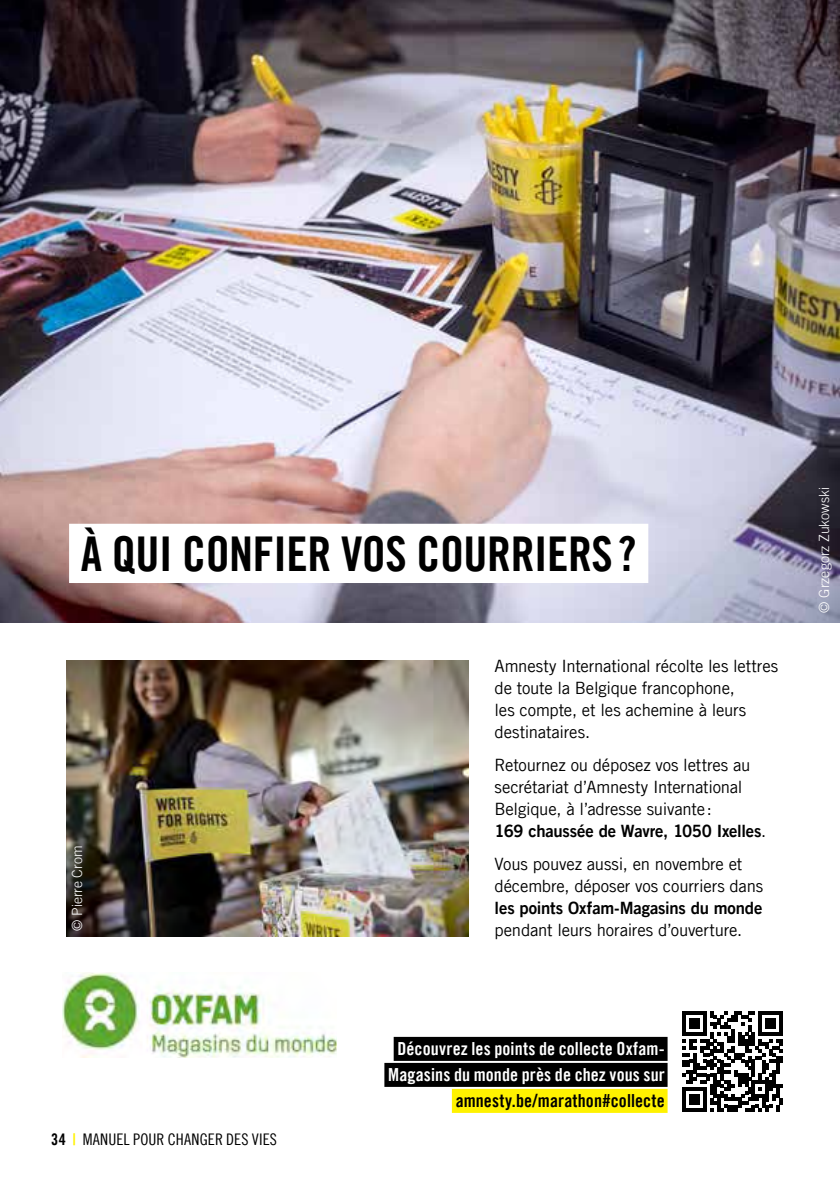
<style>
.page{position:relative;width:840px;height:1191px;background:#fff}
.page>*{position:absolute;margin:0;border:0;box-sizing:border-box;transform-origin:0 0}
.t1{font:48px "Amnesty Trade Gothic Bd Cn 20";letter-spacing:-.01em;color:#000}
.t2{font:18px/26px "Amnesty Trade Gothic Bd Cn 20";letter-spacing:.005em;color:#fff;text-align:center}
.t3{font:18px "Amnesty Trade Gothic Bd Cn 20";letter-spacing:.005em;color:#000}
.t4{font:17px/22px "Amnesty Trade Gothic";letter-spacing:-.01em;color:#000}
.t5{font:17px "Amnesty Trade Gothic Bd 2";letter-spacing:-.01em;color:#000}
.t6{font:16px "Amnesty Trade Gothic Cn 18";letter-spacing:.005em;color:#000}
.t7{font:300 14px "Amnesty Trade Gothic";letter-spacing:-.005em;color:#fff}
.s1{font-family:"Amnesty Trade Gothic Bd Cn 20"}
.s2{font-family:"Amnesty Trade Gothic Bd Cn 20";color:#fff200}
.s3{font-family:"Amnesty Trade Gothic"}
</style>
<div class="page">
<img style="left:0;top:0;width:839px;height:622px">
<div style="left:69px;top:524px;width:579px;height:59px;background:#fff"></div>
<div style="left:393px;top:1036px;width:274px;height:24px;background:#000"></div>
<div style="left:384px;top:1062px;width:283px;height:24px;background:#000"></div>
<div style="left:451px;top:1088px;width:216px;height:24px;background:#fff200"></div>
<svg style="left:682px;top:1011px;width:100px;height:100px"></svg>
<img style="left:66px;top:660px;width:402px;height:276px">
<img style="left:63px;top:972px;width:273px;height:85px">
<h1 class="t1" style="left:81px;top:525px;width:557px">À QUI CONFIER VOS COURRIERS?</h1>
<p class="t7" style="left:69px;top:930px;width:86px;rotate:-90deg">© Pierre Crom</p>
<p class="t6" style="left:51px;top:1129px;width:227px"><span class="s1">34</span> <span class="s2">|</span> MANUEL POUR CHANGER DES VIES</p>
<p class="t4" style="left:494px;top:654px;width:285px">Amnesty International récolte les lettres de toute la Belgique francophone,<br>les compte, et les achemine à leurs destinataires.</p>
<p class="t4" style="left:494px;top:753px;width:257px">Retournez ou déposez vos lettres au secrétariat d’Amnesty International<br>Belgique, à l’adresse suivante:</p>
<p class="t5" style="left:494px;top:820px;width:273px">169 chaussée de Wavre, 1050 Ixelles<span class="s3">.</span></p>
<p class="t4" style="left:494px;top:853px;width:270px">Vous pouvez aussi, en novembre et décembre, déposer vos courriers dans</p>
<p class="t5" style="left:494px;top:897px;width:269px">les points Oxfam-Magasins du monde</p>
<p class="t4" style="left:494px;top:919px;width:249px">pendant leurs horaires d’ouverture.</p>
<p class="t2" style="left:388px;top:1035px;width:278px">Découvrez les points de collecte Oxfam-<br>Magasins du monde près de chez vous sur</p>
<p class="t3" style="left:455px;top:1089px;width:210px">amnesty.be/marathon#collecte</p>
<p class="t7" style="left:815px;top:612px;width:127px;rotate:-90deg">© Grzegorz Zukowski</p>
</div>
